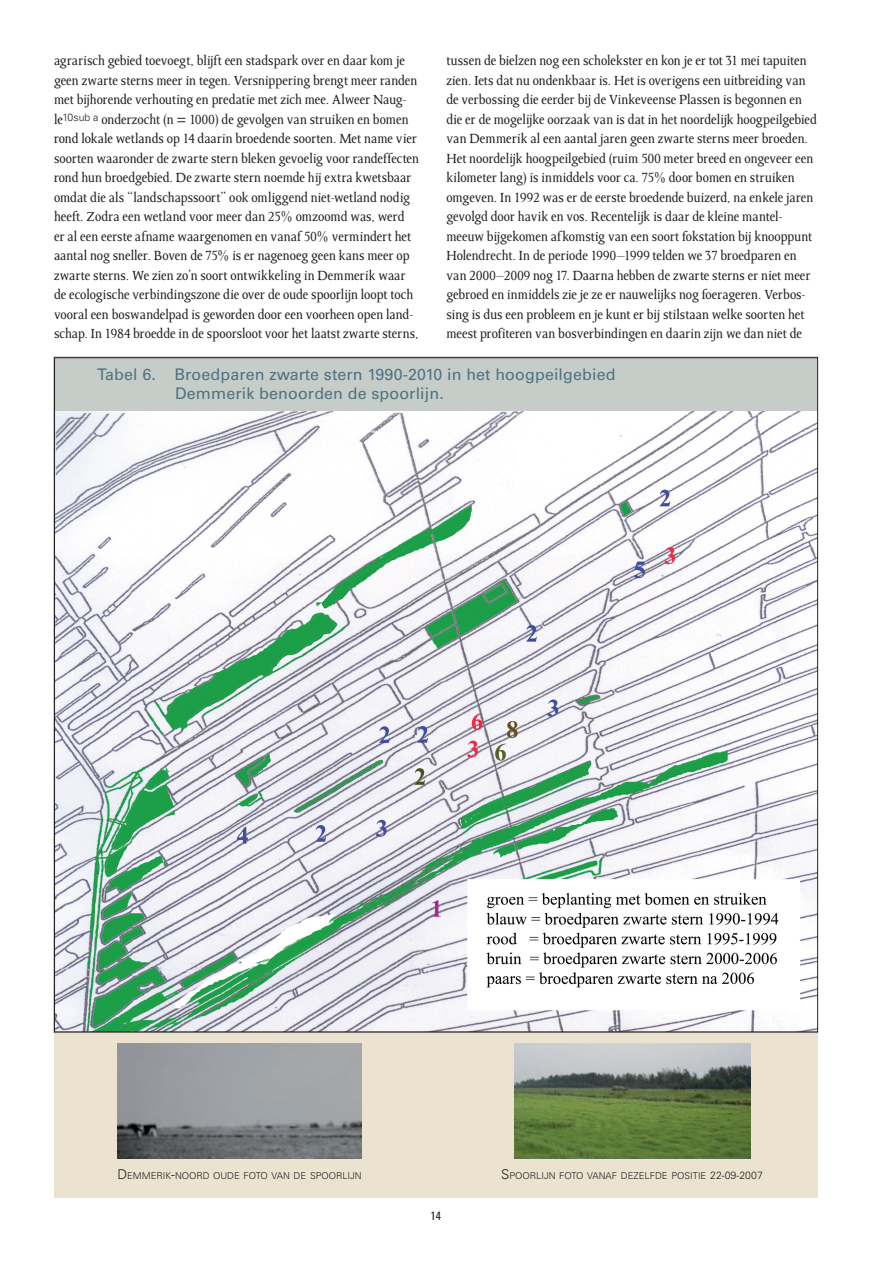
<style>
.page{position:relative;width:893px;height:1263px;background:#fff}
.page>*{position:absolute;margin:0;border:0;box-sizing:border-box;transform-origin:0 0}
.t1{font:16.05px/19.2px "Univers LT Std";letter-spacing:.01em;color:#4e7282}
.t2{font:15px/19.5px "Octavian";color:#231f20}
.t3{font:condensed 12px "Univers";color:#231f20}
.t4{font:300 9.45px "Univers";color:#231f20}
.s1{font-size:13.5px}
.s2{font-size:10.5px}
</style>
<div class="page">
<div style="left:54px;top:1032px;width:764px;height:166px;background:#ebe3d0"></div>
<img style="left:117px;top:1043px;width:245px;height:115px">
<img style="left:514px;top:1043px;width:236px;height:115px">
<div style="left:55px;top:358px;width:763px;height:54px;background:#c6cdc8"></div>
<img style="left:56px;top:412px;width:759px;height:618px">
<p class="t2" style="left:54px;top:51px;width:367px">agrarisch gebied toevoegt, blijft een stadspark over en daar kom je geen zwarte sterns meer in tegen. Versnippering brengt meer randen met bijhorende verhouting en predatie met zich mee. Alweer Naug&shy;le<sup>10sub</sup> <sup>a</sup> onderzocht (n = 1000) de gevolgen van struiken en bomen rond lokale wetlands op 14 daarin broedende soorten. Met name vier soorten waaronder de zwarte stern bleken gevoelig voor randeffecten rond hun broedgebied. De zwarte stern noemde hij extra kwetsbaar omdat die als “landschapssoort” ook omliggend niet-wetland nodig heeft. Zodra een wetland voor meer dan 25% omzoomd was, werd<br>er al een eerste afname waargenomen en vanaf 50% vermindert het aantal nog sneller. Boven de 75% is er nagenoeg geen kans meer op zwarte sterns. We zien zo’n soort ontwikkeling in Demmerik waar de ecologische verbindingszone die over de oude spoorlijn loopt toch vooral een boswandelpad is geworden door een voorheen open land&shy;schap. In 1984 broedde in de spoorsloot voor het laatst zwarte sterns,</p>
<p class="t2" style="left:446px;top:51px;width:372px">tussen de bielzen nog een scholekster en kon je er tot 31 mei tapuiten zien. Iets dat nu ondenkbaar is. Het is overigens een uitbreiding van de verbossing die eerder bij de Vinkeveense Plassen is begonnen en die er de mogelijke oorzaak van is dat in het noordelijk hoogpeilgebied van Demmerik al een aantal jaren geen zwarte sterns meer broeden.<br>Het noordelijk hoogpeilgebied (ruim 500 meter breed en ongeveer een kilometer lang) is inmiddels voor ca. 75% door bomen en struiken omgeven. In 1992 was er de eerste broedende buizerd, na enkele jaren gevolgd door havik en vos. Recentelijk is daar de kleine mantel&shy;meeuw bijgekomen afkomstig van een soort fokstation bij knooppunt Holendrecht. In de periode 1990–1999 telden we 37 broedparen en van 2000–2009 nog 17. Daarna hebben de zwarte sterns er niet meer gebroed en inmiddels zie je ze er nauwelijks nog foerageren. Verbos&shy;sing is dus een probleem en je kunt er bij stilstaan welke soorten het meest profiteren van bosverbindingen en daarin zijn we dan niet de</p>
<p class="t1" style="left:175px;top:365px;width:442px;text-indent:-78px">Tabel 6. Broedparen zwarte stern 1990-2010 in het hoogpeilgebied<br>Demmerik benoorden de spoorlijn.</p>
<p class="t4" style="left:117px;top:1170px;width:246px"><span class="s1">D</span>EMMERIK<span class="s1">-</span>NOORD OUDE FOTO VAN DE SPOORLIJN</p>
<p class="t4" style="left:501px;top:1170px;width:263px"><span class="s1">S</span> POO RLIJN FOTO VANAF DEZELFDE POSITIE <span class="s2">22-09-2007</span></p>
<p class="t3" style="left:430px;top:1208px;width:12px">14</p>
</div>
